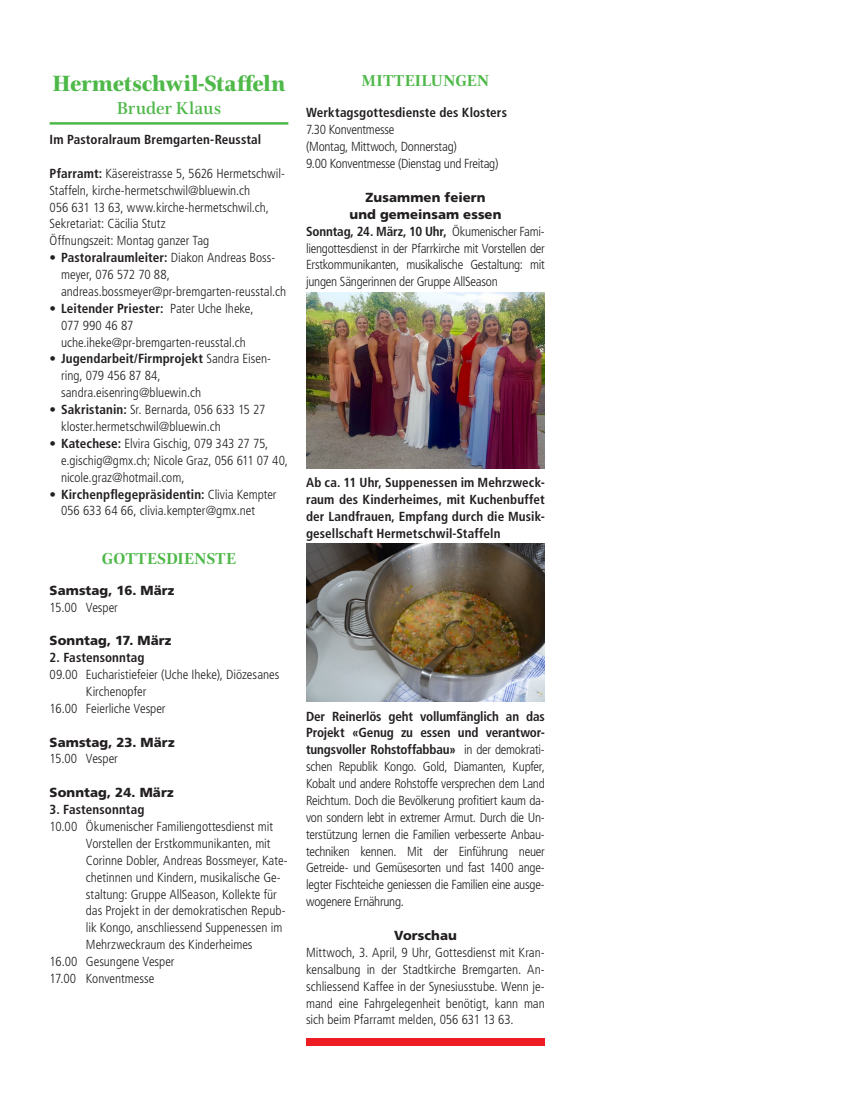
<style>
.page{position:relative;width:851px;height:1099px;background:#fff}
.page>*{position:absolute;margin:0;border:0;box-sizing:border-box;transform-origin:0 0}
.K3_Pfarrei_Kopf{font:800 22.5px "Civita";letter-spacing:-.01em;color:#4eb848}
.K3_Pfarrei_Kopf-2{font:500 17.5px "Civita";letter-spacing:-.005em;color:#4eb848}
.K6_Kalender_Titel{font:700 16.12px "Civita";letter-spacing:.01em;color:#4eb848}
.M33_Mitteilungen_Inh{font:300 condensed 13.12px/16.9px "Frutiger LT Std";letter-spacing:-.02em;color:#231f20;text-align:justify}
.K5_Pfarrei_Adresskop{font:300 condensed 13.12px/16.9px "Frutiger LT Std";color:#231f20}
.K8_Gottesdienst_Term{font:300 condensed 13.12px/16.9px "Frutiger LT Std";color:#231f20}
.M3_Mitteilungen_Inha{font:300 condensed 13.12px/16.9px "Frutiger LT Std";color:#231f20;text-align:justify}
.left{font:700 condensed 13.12px/16.9px "Frutiger LT Std";letter-spacing:.005em;color:#231f20;text-align:justify}
.left-2{font:300 condensed 13.12px "Frutiger LT Std";color:#231f20}
.K4_Pfarrei_Adresskop{font:300 condensed 13.12px/16.9px "Frutiger LT Std";color:#231f20}
.K7_Gottesdienst_Datu{font:900 13.12px "Frutiger LT Std";letter-spacing:.005em;color:#231f20}
.M2_Mitteilungen_Unte{font:900 13.12px "Frutiger LT Std";letter-spacing:.005em;color:#231f20}
.K4_Pfarrei_Adresskop-2{font:700 condensed 13.12px "Frutiger LT Std";letter-spacing:.005em;color:#231f20}
.M3_Mitteilungen_Inha-2{font:700 condensed 13.12px "Frutiger LT Std";letter-spacing:.005em;color:#231f20}
.K7_Gottesdienst_Datu-2{font:700 condensed 13.12px "Frutiger LT Std";letter-spacing:.005em;color:#231f20}
.s1{font-weight:700}
</style>
<div class="page">
<hr style="left:50px;top:122px;width:238px;height:3px;background:#4eb848">
<img style="left:306px;top:292px;width:238px;height:176px">
<img style="left:306px;top:543px;width:238px;height:158px">
<div style="left:306px;top:1038px;width:238px;height:7px;background:#ee1d23"></div>
<p class="K3_Pfarrei_Kopf" style="left:53px;top:68px;width:234px">Hermetschwil-Staffeln</p>
<p class="K3_Pfarrei_Kopf-2" style="left:117px;top:96px;width:106px">Bruder Klaus</p>
<p class="K4_Pfarrei_Adresskop-2" style="left:50px;top:132px;width:213px">Im Pastoralraum Bremgarten-Reusstal</p>
<p class="K4_Pfarrei_Adresskop" style="left:50px;top:165px;width:237px"><span class="s1">Pfarramt:</span> Käsereistrasse 5, 5626 Hermetschwil-<br>Staffeln, kirche-hermetschwil@bluewin.ch</p>
<p class="left-2" style="left:50px;top:199px;width:221px">056 631 13 63, www.kirche-hermetschwil.ch,</p>
<p class="left-2" style="left:50px;top:216px;width:117px">Sekretariat: Cäcilia Stutz</p>
<p class="left-2" style="left:50px;top:233px;width:161px">Öffnungszeit: Montag ganzer Tag</p>
<p class="K5_Pfarrei_Adresskop" style="left:61px;top:249px;width:226px;text-indent:-11px">• <span class="s1">Pastoralraumleiter:</span> Diakon Andreas Boss&shy;meyer, 076 572 70 88, andreas.bossmeyer@pr-bremgarten-reusstal.ch</p>
<p class="K5_Pfarrei_Adresskop" style="left:61px;top:300px;width:194px;text-indent:-11px">• <span class="s1">Leitender Priester:</span> Pater Uche Iheke,<br>077 990 46 87 uche.iheke@pr-bremgarten-reusstal.ch</p>
<p class="K5_Pfarrei_Adresskop" style="left:61px;top:350px;width:211px;text-indent:-11px">• <span class="s1">Jugendarbeit/Firmprojekt</span> Sandra Eisen&shy;ring, 079 456 87 84, sandra.eisenring@bluewin.ch</p>
<p class="K5_Pfarrei_Adresskop" style="left:61px;top:401px;width:206px;text-indent:-11px">• <span class="s1">Sakristanin:</span> Sr. Bernarda, 056 633 15 27 kloster.hermetschwil@bluewin.ch</p>
<p class="K5_Pfarrei_Adresskop" style="left:61px;top:435px;width:228px;text-indent:-11px">• <span class="s1">Katechese:</span> Elvira Gischig, 079 343 27 75, e.gischig@gmx.ch; Nicole Graz, 056 611 07 40, nicole.graz@hotmail.com,</p>
<p class="K5_Pfarrei_Adresskop" style="left:61px;top:485px;width:217px;text-indent:-11px">• <span class="s1">Kirchenpflegepräsidentin:</span> Clivia Kempter<br>056 633 64 66, clivia.kempter@gmx.net</p>
<p class="K6_Kalender_Titel" style="left:102px;top:547px;width:136px">GOTTESDIENSTE</p>
<p class="K7_Gottesdienst_Datu" style="left:50px;top:582px;width:126px">Samstag, 16. März</p>
<p class="K8_Gottesdienst_Term" style="left:50px;top:598px;width:70px">15.00 Vesper</p>
<p class="K7_Gottesdienst_Datu" style="left:50px;top:632px;width:123px">Sonntag, 17. März</p>
<p class="K7_Gottesdienst_Datu-2" style="left:50px;top:649px;width:96px">2. Fastensonntag</p>
<p class="K8_Gottesdienst_Term" style="left:86px;top:666px;width:195px;text-indent:-36px">09.00 Eucharistiefeier (Uche Iheke), Diözesanes<br>Kirchenopfer</p>
<p class="K8_Gottesdienst_Term" style="left:50px;top:700px;width:117px">16.00 Feierliche Vesper</p>
<p class="K7_Gottesdienst_Datu" style="left:50px;top:734px;width:126px">Samstag, 23. März</p>
<p class="K8_Gottesdienst_Term" style="left:50px;top:750px;width:70px">15.00 Vesper</p>
<p class="K7_Gottesdienst_Datu" style="left:50px;top:784px;width:125px">Sonntag, 24. März</p>
<p class="K7_Gottesdienst_Datu-2" style="left:50px;top:801px;width:96px">3. Fastensonntag</p>
<p class="K8_Gottesdienst_Term" style="left:86px;top:818px;width:203px;text-indent:-36px">10.00 Ökumenischer Familiengottesdienst mit Vorstellen der Erstkommunikanten, mit Corinne Dobler, Andreas Bossmeyer, Kate&shy;chetinnen und Kindern, musikalische Ge&shy;staltung: Gruppe AllSeason, Kollekte für das Projekt in der demokratischen Repub&shy;lik Kongo, anschliessend Suppenessen im Mehrzweckraum des Kinderheimes</p>
<p class="K8_Gottesdienst_Term" style="left:50px;top:953px;width:126px">16.00 Gesungene Vesper</p>
<p class="K8_Gottesdienst_Term" style="left:50px;top:970px;width:106px">17.00 Konventmesse</p>
<p class="K6_Kalender_Titel" style="left:361px;top:70px;width:129px">MITTEILUNGEN</p>
<p class="M3_Mitteilungen_Inha-2" style="left:306px;top:105px;width:202px">Werktagsgottesdienste des Klosters</p>
<p class="M33_Mitteilungen_Inh" style="left:306px;top:121px;width:90px">7.30 Konventmesse</p>
<p class="M33_Mitteilungen_Inh" style="left:306px;top:138px;width:152px">(Montag, Mittwoch, Donnerstag)</p>
<p class="M33_Mitteilungen_Inh" style="left:306px;top:155px;width:194px">9.00 Konventmesse (Dienstag und Freitag)</p>
<p class="M2_Mitteilungen_Unte" style="left:365px;top:189px;width:121px">Zusammen feiern</p>
<p class="M2_Mitteilungen_Unte" style="left:349px;top:206px;width:153px">und gemeinsam essen</p>
<p class="M33_Mitteilungen_Inh" style="left:306px;top:223px;width:240px"><span class="s1">Sonntag, 24. März, 10 Uhr,</span> Ökumenischer Fami&shy;liengottesdienst in der Pfarrkirche mit Vorstellen der Erstkommunikanten, musikalische Gestaltung: mit jungen Sängerinnen der Gruppe AllSeason</p>
<p class="left" style="left:306px;top:474px;width:240px">Ab ca. 11 Uhr, Suppenessen im Mehrzweck&shy;raum des Kinderheimes, mit Kuchenbuffet der Landfrauen, Empfang durch die Musik&shy;gesellschaft Hermetschwil-Staffeln</p>
<p class="M33_Mitteilungen_Inh" style="left:306px;top:707px;width:240px"><span class="s1">Der Reinerlös geht vollumfänglich an das Projekt «Genug zu essen und verantwor&shy;tungsvoller Rohstoffabbau»</span> in der demokrati&shy;schen Republik Kongo. Gold, Diamanten, Kupfer, Kobalt und andere Rohstoffe versprechen dem Land Reichtum. Doch die Bevölkerung profitiert kaum da&shy;von sondern lebt in extremer Armut. Durch die Un&shy;terstützung lernen die Familien verbesserte Anbau&shy;techniken kennen. Mit der Einführung neuer Getreide- und Gemüsesorten und fast 1400 ange&shy;legter Fischteiche geniessen die Familien eine ausge&shy;wogenere Ernährung.</p>
<p class="M2_Mitteilungen_Unte" style="left:394px;top:927px;width:64px">Vorschau</p>
<p class="M3_Mitteilungen_Inha" style="left:306px;top:944px;width:240px">Mittwoch, 3. April, 9 Uhr, Gottesdienst mit Kran&shy;kensalbung in der Stadtkirche Bremgarten. An&shy;schliessend Kaffee in der Synesiusstube. Wenn je&shy;mand eine Fahrgelegenheit benötigt, kann man sich beim Pfarramt melden, 056 631 13 63.</p>
</div>
